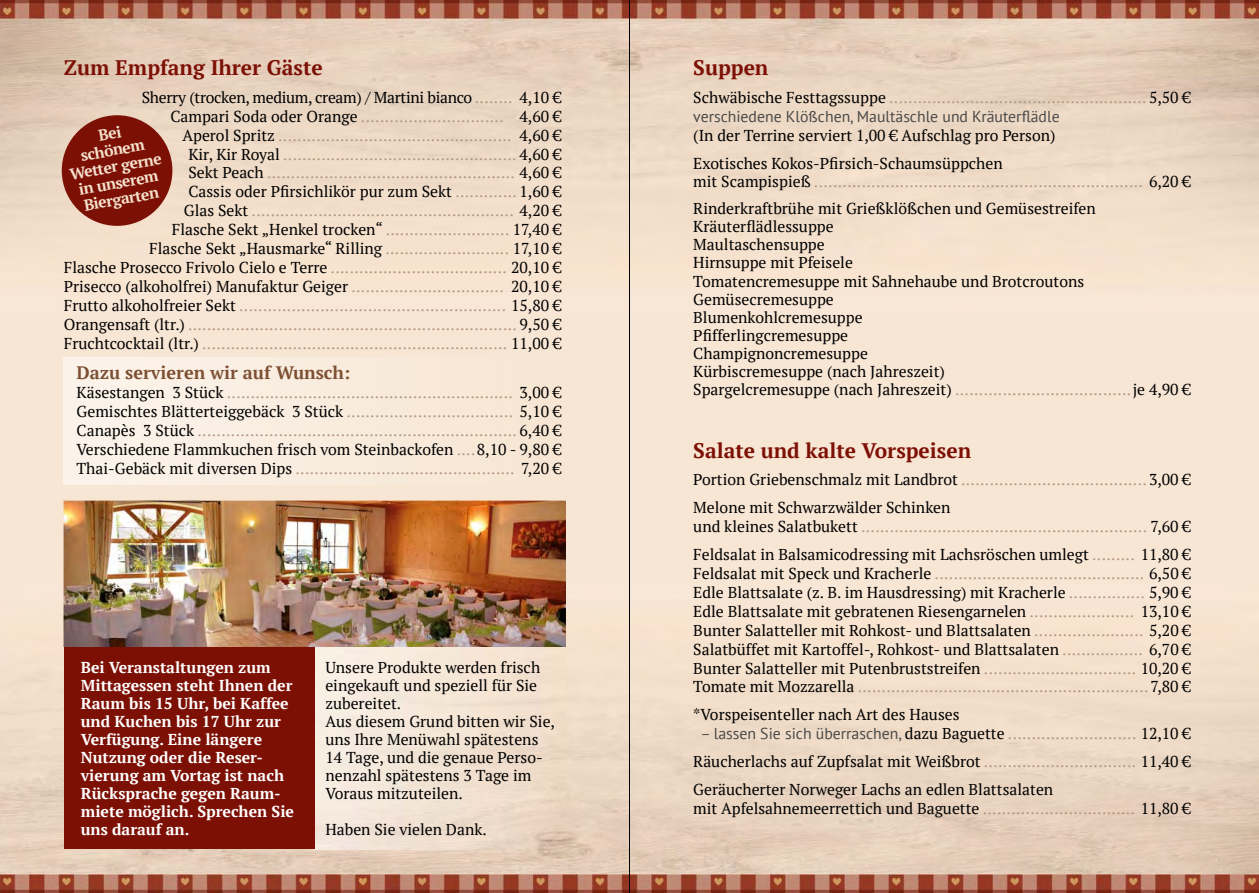
<style>
.page{position:relative;width:1259px;height:893px;background:#fff}
.page>*{position:absolute;margin:0;border:0;box-sizing:border-box;transform-origin:0 0}
.t1{font:700 21px "PT Serif";color:#7d1005}
.t2{font:700 18px "PT Serif";color:#7d5034}
.t3{font:15.75px/18px "PT Serif";color:#000}
.t4{font:15.75px/18.9px "PT Serif";color:#b39682}
.t5{font:700 15.75px/18px "PT Serif";color:#fff}
.t6{font:15.75px "PT Sans";color:#484847}
.t7{font:700 15.75px/16.5px "PT Serif";color:#f4e1cc;text-align:center}
.s1{color:#000}
.s2{color:#b39682}
.s3{font-family:"PT Sans";color:#484847}
</style>
<div class="page">
<img style="left:0;top:0;width:1259px;height:893px">
<img style="left:64px;top:357px;width:502px;height:128px">
<img style="left:315px;top:647px;width:251px;height:202px">
<div style="left:64px;top:641px;width:251px;height:208px;background:#7d1005"></div>
<div style="left:62px;top:115px;width:110px;height:111px;background:#7d1005;border-radius:50%"></div>
<img style="left:64px;top:501px;width:502px;height:146px">
<hr style="left:629px;top:0;width:1px;height:893px;background:#000">
<h1 class="t1" style="left:64px;top:53px;width:260px">Zum Empfang Ihrer Gäste</h1>
<p class="t4" style="left:64px;top:87px;width:499px;text-align:right"><span class="s1">Sherry (trocken, medium, cream) / Martini bianco</span> ........ <span class="s1">4,10 €<br>Campari Soda oder Orange</span> .............................. <span class="s1">4,60 €<br>Aperol Spritz</span> ................................................. <span class="s1">4,60 €<br>Kir, Kir Royal</span> ................................................. <span class="s1">4,60 €<br>Sekt Peach</span> .................................................... <span class="s1">4,60 €<br>Cassis oder Pfirsichlikör pur zum Sekt</span> ............. <span class="s1">1,60 €<br>Glas Sekt</span> ....................................................... <span class="s1">4,20 €<br>Flasche Sekt „Henkel trocken“</span> .......................... <span class="s1">17,40 €<br>Flasche Sekt „Hausmarke“ Rilling</span> .......................... <span class="s1">17,10 €<br>Flasche Prosecco Frivolo Cielo e Terre</span> ..................................... <span class="s1">20,10 € Prisecco (alkoholfrei) Manufaktur Geiger</span> ................................ <span class="s1">20,10 € Frutto alkoholfreier Sekt</span> ........................................................ <span class="s1">15,80 € Orangensaft (ltr.)</span> ..................................................................... <span class="s1">9,50 € Fruchtcocktail (ltr.)</span> ................................................................ <span class="s1">11,00 €</span></p>
<p class="t2" style="left:77px;top:360px;width:275px">Dazu servieren wir auf Wunsch:</p>
<p class="t4" style="left:77px;top:383px;width:486px;text-align:justify"><span class="s1">Käsestangen 3 Stück</span> ............................................................ <span class="s1">3,00 € Gemischtes Blätterteiggebäck 3 Stück</span> ................................... <span class="s1">5,10 € Canapès 3 Stück</span> ................................................................... <span class="s1">6,40 € Verschiedene Flammkuchen frisch vom Steinbackofen</span> .... <span class="s1">8,10 - 9,80 € Thai-Gebäck mit diversen Dips</span> .............................................. <span class="s1">7,20 €</span></p>
<p class="t7" style="left:63px;top:133px;width:94px;rotate:-10deg">Bei<br>schönem<br>Wetter gerne in unserem<br>Biergarten</p>
<p class="t5" style="left:81px;top:658px;width:215px">Bei Veranstaltungen zum<br>Mittagessen steht Ihnen der<br>Raum bis 15 Uhr, bei Kaffee und Kuchen bis 17 Uhr zur<br>Verfügung. Eine längere<br>Nutzung oder die Reser&shy;vierung am Vortag ist nach<br>Rücksprache gegen Raum&shy;miete möglich. Sprechen Sie uns darauf an.</p>
<p class="t3" style="left:325px;top:658px;width:231px">Unsere Produkte werden frisch eingekauft und speziell für Sie zubereitet.<br>Aus diesem Grund bitten wir Sie, uns Ihre Menüwahl spätestens<br>14 Tage, und die genaue Perso&shy;nenzahl spätestens 3 Tage im<br>Voraus mitzuteilen.</p>
<p class="t3" style="left:325px;top:820px;width:163px">Haben Sie vielen Dank.</p>
<h1 class="t1" style="left:693px;top:53px;width:77px">Suppen</h1>
<p class="t4" style="left:693px;top:87px;width:499px"><span class="s1">Schwäbische Festtagssuppe</span> ...................................................... <span class="s1">5,50 €</span></p>
<p class="t6" style="left:693px;top:106px;width:368px">verschiedene Klößchen, Maultäschle und Kräuterflädle</p>
<p class="t3" style="left:693px;top:121px;width:364px;line-height:27.9px">(In der Terrine serviert 1,00 € Aufschlag pro Person)<br>Exotisches Kokos-Pfirsich-Schaumsüppchen</p>
<p class="t4" style="left:693px;top:168px;width:499px;line-height:27px"><span class="s1">mit Scampispieß</span> ..................................................................... <span class="s1">6,20 €<br>Rinderkraftbrühe mit Grießklößchen und Gemüsestreifen</span></p>
<p class="t3" style="left:693px;top:218px;width:499px">Kräuterflädlessuppe<br>Maultaschensuppe<br>Hirnsuppe mit Pfeisele<br>Tomatencremesuppe mit Sahnehaube und Brotcroutons Gemüsecremesuppe<br>Blumenkohlcremesuppe<br>Pfifferlingcremesuppe<br>Champignoncremesuppe<br>Kürbiscremesuppe (nach Jahreszeit)<br>Spargelcremesuppe (nach Jahreszeit) <span class="s2">.....................................</span> je 4,90 €</p>
<h1 class="t1" style="left:693px;top:436px;width:279px">Salate und kalte Vorspeisen</h1>
<p class="t3" style="left:693px;top:465px;width:499px;line-height:27.9px">Portion Griebenschmalz mit Landbrot <span class="s2">.......................................</span> 3,00 €<br>Melone mit Schwarzwälder Schinken</p>
<p class="t3" style="left:693px;top:512px;width:499px;line-height:27.9px">und kleines Salatbukett <span class="s2">............................................................</span> 7,60 €<br>Feldsalat in Balsamicodressing mit Lachsröschen umlegt <span class="s2">.........</span> 11,80 €</p>
<p class="t3" style="left:693px;top:564px;width:499px;line-height:18.9px;text-align:justify">Feldsalat mit Speck und Kracherle <span class="s2">............................................</span> 6,50 € Edle Blattsalate (z. B. im Hausdressing) mit Kracherle <span class="s2">................</span> 5,90 € Edle Blattsalate mit gebratenen Riesengarnelen <span class="s2">......................</span> 13,10 € Bunter Salatteller mit Rohkost- und Blattsalaten <span class="s2">.......................</span> 5,20 € Salatbüffet mit Kartoffel-, Rohkost- und Blattsalaten <span class="s2">.................</span> 6,70 € Bunter Salatteller mit Putenbruststreifen <span class="s2">................................</span> 10,20 € Tomate mit Mozzarella <span class="s2">.............................................................</span> 7,80 €</p>
<p class="t3" style="left:693px;top:705px;width:268px">*Vorspeisenteller nach Art des Hauses</p>
<p class="t3" style="left:693px;top:719px;width:499px;line-height:27.9px;text-align:justify;text-indent:7px"><span class="s3">– lassen Sie sich überraschen,</span> dazu Baguette <span class="s2">...........................</span> 12,10 € Räucherlachs auf Zupfsalat mit Weißbrot <span class="s2">................................</span> 11,40 € Geräucherter Norweger Lachs an edlen Blattsalaten</p>
<p class="t3" style="left:693px;top:799px;width:499px">mit Apfelsahnemeerrettich und Baguette <span class="s2">................................</span> 11,80 €</p>
</div>
